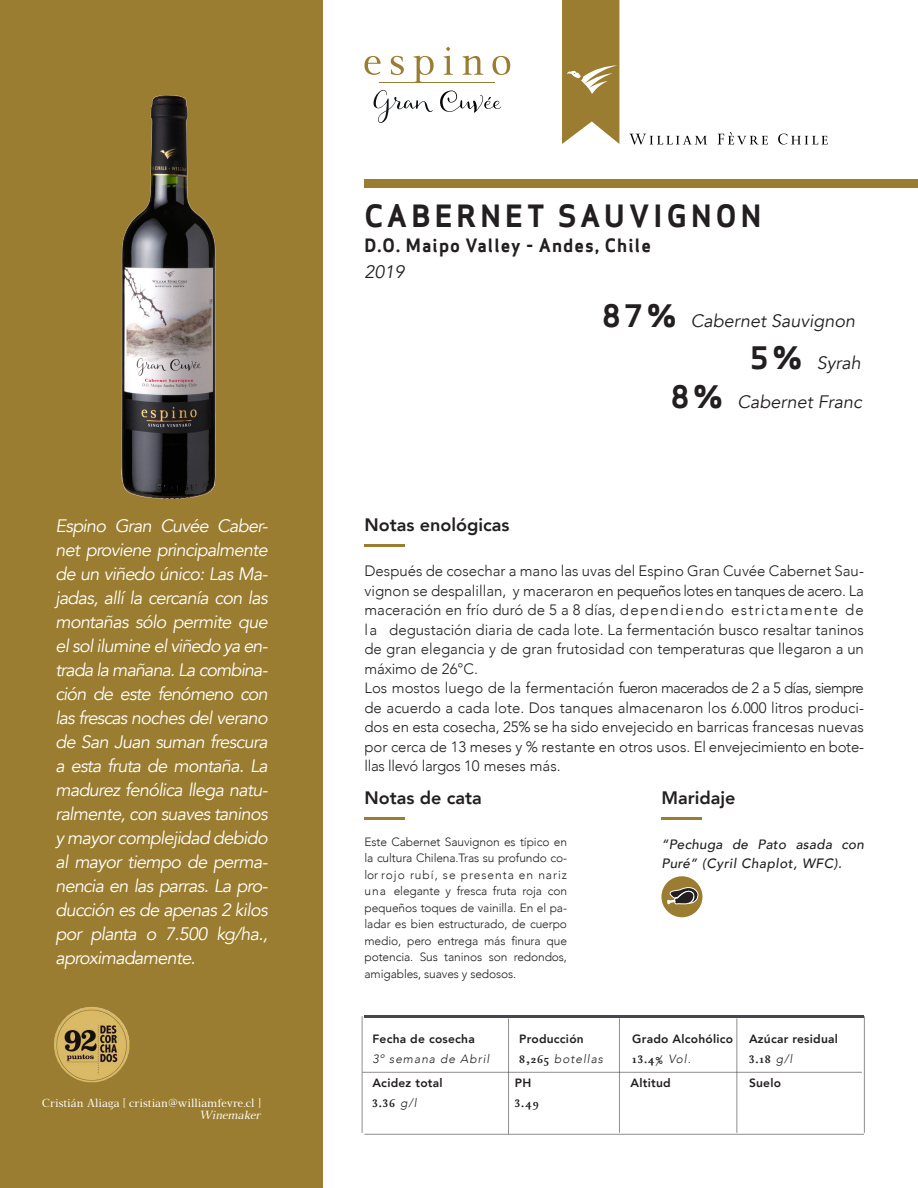
<style>
.page{position:relative;width:918px;height:1188px;background:#fff}
.page>*{position:absolute;margin:0;border:0;box-sizing:border-box;transform-origin:0 0}
.t1{font:700 30px "Apex Sans";letter-spacing:.14em;color:#231f20}
.t2{font:italic 18px/24px "Avenir";letter-spacing:-.04em;color:#fff;text-align:justify}
.t3{font:italic 18px "Avenir";color:#231f20}
.t4{font:800 18px "Avenir";color:#231f20}
.t5{font:700 18px "Apex Sans";letter-spacing:.06em;color:#231f20}
.t6{font:300 15px/19.5px "Avenir";letter-spacing:-.01em;color:#231f20;text-align:justify}
.t7{font:italic 500 13.5px/19.5px "Avenir";letter-spacing:.02em;color:#231f20}
.t8{font:300 12px/16.5px "Avenir";letter-spacing:-.01em;color:#231f20;text-align:justify}
.t9{font:800 12px "Avenir";letter-spacing:.02em;color:#231f20}
.t10{font:12px "P22 Mai";color:#fff}
.t11{font:italic 300 12px "Avenir";letter-spacing:.08em;color:#231f20}
.t12{font:700 12px "Australis";letter-spacing:.08em;color:#231f20}
.t13{font:italic 12px "P22 Mai Pro";color:#fff}
.s1{font-family:"Apex Sans";font-weight:700;font-style:normal;font-size:30.3px}
.s2{font-family:"Avenir";font-weight:300;font-style:italic}
.s3{font-family:"Australis";font-weight:700;font-style:normal}
</style>
<div class="page">
<div style="left:0;top:1px;width:322px;height:1187px;background:#9a7d30"></div>
<div style="left:365px;top:179px;width:553px;height:9px;background:#9a7d30"></div>
<hr style="left:365px;top:1015px;width:499px;height:3px;background:#47464b">
<hr style="left:365px;top:544px;width:40px;height:3px;background:#9a7d30">
<hr style="left:365px;top:817px;width:40px;height:3px;background:#9a7d30">
<hr style="left:661px;top:817px;width:41px;height:3px;background:#9a7d30">
<hr style="left:365px;top:1134px;width:499px;height:1px;background:#231f20">
<div style="left:661px;top:876px;width:41px;height:41px;background:#9a7d30;border-radius:50%"></div>
<svg style="left:629px;top:134px;width:78px;height:10px"></svg>
<svg style="left:718px;top:132px;width:50px;height:12px"></svg>
<svg style="left:778px;top:134px;width:50px;height:11px"></svg>
<svg style="left:562px;top:0;width:57px;height:144px"></svg>
<img style="left:121px;top:95px;width:95px;height:405px">
<svg style="left:667px;top:887px;width:32px;height:18px"></svg>
<svg style="left:365px;top:56px;width:16px;height:19px"></svg>
<svg style="left:391px;top:56px;width:13px;height:19px"></svg>
<svg style="left:414px;top:56px;width:20px;height:26px"></svg>
<svg style="left:444px;top:47px;width:9px;height:28px"></svg>
<svg style="left:462px;top:56px;width:21px;height:19px"></svg>
<svg style="left:492px;top:56px;width:18px;height:19px"></svg>
<hr style="left:379px;top:82px;width:116px;height:1px;background:#9a7d30">
<svg style="left:373px;top:89px;width:60px;height:34px"></svg>
<svg style="left:440px;top:91px;width:61px;height:22px"></svg>
<hr style="left:508px;top:1018px;width:1px;height:116px;background:#231f20">
<hr style="left:362px;top:1072px;width:500px;height:1px;background:#231f20">
<hr style="left:864px;top:1016px;width:1px;height:117px;background:#231f20">
<hr style="left:362px;top:1016px;width:1px;height:117px;background:#231f20">
<hr style="left:619px;top:1018px;width:1px;height:115px;background:#231f20">
<hr style="left:736px;top:1018px;width:1px;height:115px;background:#231f20">
<img style="left:54px;top:1007px;width:75px;height:75px">
<p class="t1" style="left:365px;top:196px;width:398px">CABERNET SAUVIGNON</p>
<p class="t5" style="left:365px;top:234px;width:288px">D.O. Maipo Valley - Andes, Chile</p>
<p class="t3" style="left:365px;top:261px;width:42px">2019</p>
<p class="t3" style="left:602px;top:310px;width:254px"><span class="s1">87%</span> Cabernet Sauvignon</p>
<p class="t3" style="left:750px;top:352px;width:112px"><span class="s1">5%</span> Syrah</p>
<p class="t3" style="left:671px;top:391px;width:192px"><span class="s1">8%</span> Cabernet Franc</p>
<p class="t2" style="left:55px;top:514px;width:214px">Espino Gran Cuvée Caber&shy;net proviene principalmente de un viñedo único: Las Ma&shy;jadas, allí la cercanía con las montañas sólo permite que el sol ilumine el viñedo ya en&shy;trada la mañana. La combina&shy;ción de este fenómeno con las frescas noches del verano de San Juan suman frescura a esta fruta de montaña. La madurez fenólica llega natu&shy;ralmente, con suaves taninos y mayor complejidad debido al mayor tiempo de perma&shy;nencia en las parras. La pro&shy;ducción es de apenas 2 kilos por planta o 7.500 kg/ha., aproximadamente.</p>
<p class="t4" style="left:365px;top:511px;width:146px">Notas enológicas</p>
<p class="t6" style="left:365px;top:561px;width:501px">Después de cosechar a mano las uvas del Espino Gran Cuvée Cabernet Sau&shy;vignon se despalillan, y maceraron en pequeños lotes en tanques de acero. La maceración en frío duró de 5 a 8 días, dependiendo estrictamente de la degustación diaria de cada lote. La fermentación busco resaltar taninos de gran elegancia y de gran frutosidad con temperaturas que llegaron a un máximo de 26°C.</p>
<p class="t6" style="left:365px;top:678px;width:501px">Los mostos luego de la fermentación fueron macerados de 2 a 5 días, siempre de acuerdo a cada lote. Dos tanques almacenaron los 6.000 litros produci&shy;dos en esta cosecha, 25% se ha sido envejecido en barricas francesas nuevas por cerca de 13 meses y % restante en otros usos. El envejecimiento en bote&shy;llas llevó largos 10 meses más.</p>
<p class="t4" style="left:365px;top:783px;width:119px">Notas de cata</p>
<p class="t8" style="left:365px;top:833px;width:204px">Este Cabernet Sauvignon es típico en la cultura Chilena.Tras su profundo co&shy;lor rojo rubí, se presenta en nariz una elegante y fresca fruta roja con pequeños toques de vainilla. En el pa&shy;ladar es bien estructurado, de cuerpo medio, pero entrega más finura que potencia. Sus taninos son redondos, amigables, suaves y sedosos.</p>
<p class="t4" style="left:661px;top:783px;width:76px">Maridaje</p>
<p class="t7" style="left:661px;top:834px;width:204px">“Pechuga de Pato asada con<br>Puré” (Cyril Chaplot, WFC).</p>
<p class="t10" style="left:42px;top:1095px;width:220px">Cristián Aliaga [ cristian@williamfevre.cl ]</p>
<p class="t13" style="left:199px;top:1108px;width:63px">Winemaker</p>
<p class="t9" style="left:372px;top:1029px;width:104px">Fecha de cosecha</p>
<p class="t11" style="left:372px;top:1051px;width:119px">3º semana de Abril</p>
<p class="t9" style="left:372px;top:1074px;width:72px">Acidez total</p>
<p class="t12" style="left:372px;top:1098px;width:46px">3.36 <span class="s2">g/l</span></p>
<p class="t9" style="left:519px;top:1029px;width:66px">Producción</p>
<p class="t11" style="left:519px;top:1051px;width:85px"><span class="s3">8,265</span> botellas</p>
<p class="t9" style="left:515px;top:1074px;width:18px">PH</p>
<p class="t12" style="left:515px;top:1098px;width:25px">3.49</p>
<p class="t9" style="left:632px;top:1029px;width:102px">Grado Alcohólico</p>
<p class="t12" style="left:632px;top:1053px;width:60px">13.4% <span class="s2">Vol.</span></p>
<p class="t9" style="left:749px;top:1029px;width:90px">Azúcar residual</p>
<p class="t12" style="left:749px;top:1053px;width:45px">3.18 <span class="s2">g/l</span></p>
<p class="t9" style="left:631px;top:1074px;width:42px">Altitud</p>
<p class="t9" style="left:749px;top:1074px;width:34px">Suelo</p>
</div>
